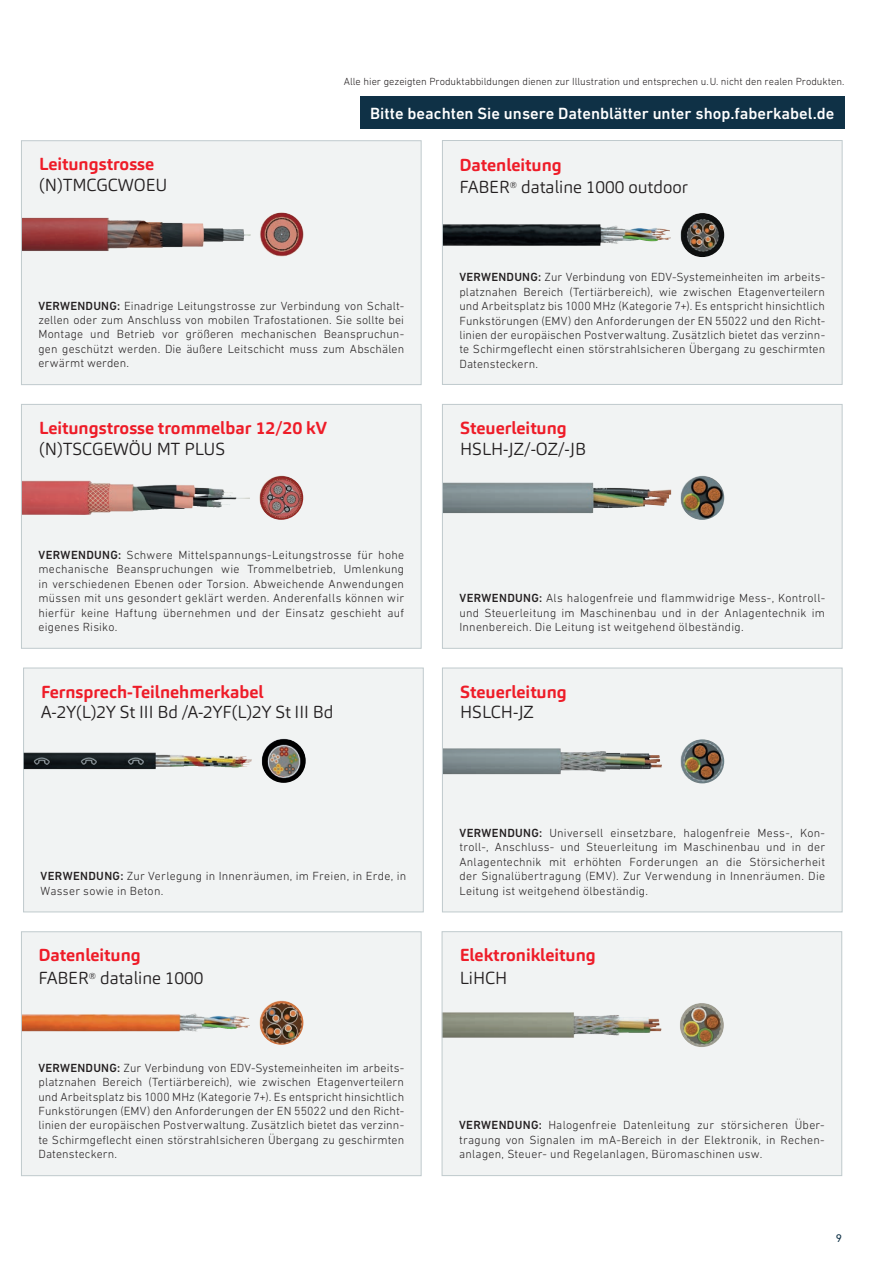
<style>
.page{position:relative;width:893px;height:1263px;background:#fff}
.page>*{position:absolute;margin:0;border:0;box-sizing:border-box;transform-origin:0 0}
.t1{font:300 17.25px/22.5px "Carnas";color:#231f20}
.t2{font:700 17.25px "Carnas";color:#ee1c28}
.t3{font:500 16.5px "DIN Next W1 G";color:#fff}
.t4{font:300 12px/14.4px "DIN Next W1 G";letter-spacing:.02em;color:#231f20;text-align:justify}
.t5{font:11.25px "DIN Next W1 G";color:#0f3146}
.t6{font:300 10.5px "DIN Next W1 G";color:#231f20}
.s1{font-weight:700;color:#ee1c28}
.s2{font-weight:500}
</style>
<div class="page">
<div style="left:360px;top:97px;width:485px;height:32px;background:#0f3146"></div>
<div style="left:442px;top:404px;width:400px;height:244px;background:#eef1f1"></div>
<img style="left:444px;top:476px;width:280px;height:44px">
<div style="left:442px;top:404px;width:400px;height:244px;border:1px solid #c0cacd"></div>
<div style="left:21px;top:932px;width:400px;height:244px;background:#eef1f1"></div>
<img style="left:23px;top:1000px;width:280px;height:45px">
<div style="left:21px;top:931px;width:400px;height:245px;border:1px solid #c0cacd"></div>
<div style="left:442px;top:141px;width:400px;height:243px;background:#eef1f1"></div>
<img style="left:444px;top:213px;width:280px;height:44px">
<div style="left:442px;top:140px;width:400px;height:245px;border:1px solid #c0cacd"></div>
<div style="left:21px;top:141px;width:400px;height:244px;background:#eef1f1"></div>
<img style="left:23px;top:212px;width:281px;height:45px">
<div style="left:21px;top:141px;width:400px;height:244px;border:1px solid #c0cacd"></div>
<div style="left:21px;top:404px;width:400px;height:244px;background:#eef1f1"></div>
<img style="left:23px;top:476px;width:280px;height:44px">
<div style="left:21px;top:404px;width:400px;height:244px;border:1px solid #c0cacd"></div>
<div style="left:442px;top:932px;width:400px;height:243px;background:#eef1f1"></div>
<img style="left:444px;top:1003px;width:280px;height:44px">
<div style="left:442px;top:931px;width:400px;height:245px;border:1px solid #c0cacd"></div>
<div style="left:24px;top:668px;width:399px;height:244px;background:#eef1f1"></div>
<div style="left:23px;top:668px;width:400px;height:244px;border:1px solid #c0cacd"></div>
<img style="left:24px;top:739px;width:282px;height:44px">
<div style="left:442px;top:668px;width:400px;height:244px;background:#eef1f1"></div>
<img style="left:444px;top:739px;width:280px;height:44px">
<div style="left:442px;top:668px;width:400px;height:244px;border:1px solid #c0cacd"></div>
<h1 class="t2" style="left:39px;top:153px;width:117px">Leitungstrosse</h1>
<h1 class="t1" style="left:39px;top:174px;width:130px">(N)TMCGCWOEU</h1>
<p class="t6" style="left:344px;top:75px;width:502px">Alle hier gezeigten Produktabbildungen dienen zur Illustration und entsprechen u.U. nicht den realen Produkten.</p>
<h2 class="t3" style="left:370px;top:104px;width:466px">Bitte beachten Sie unsere Datenblätter unter shop.faberkabel.de</h2>
<h1 class="t1" style="left:459px;top:153px;width:230px"><span class="s1">Datenleitung<br></span>FABER<sup>®</sup> dataline 1000 outdoor</h1>
<p class="t4" style="left:38px;top:298px;width:367px"><span class="s2">VERWENDUNG:</span> Einadrige Leitungstrosse zur Verbindung von Schalt&shy;zellen oder zum Anschluss von mobilen Trafostationen. Sie sollte bei Montage und Betrieb vor größeren mechanischen Beanspruchun&shy;gen geschützt werden. Die äußere Leitschicht muss zum Abschälen erwärmt werden.</p>
<h1 class="t2" style="left:39px;top:417px;width:289px">Leitungstrosse trommelbar 12/20 kV</h1>
<h1 class="t1" style="left:39px;top:437px;width:188px">(N)TSCGEWÖU MT PLUS</h1>
<p class="t4" style="left:38px;top:547px;width:367px"><span class="s2">VERWENDUNG:</span> Schwere Mittelspannungs-Leitungstrosse für hohe mechanische Beanspruchungen wie Trommelbetrieb, Umlenkung in verschiedenen Ebenen oder Torsion. Abweichende Anwendungen müssen mit uns gesondert geklärt werden. Anderenfalls können wir hierfür keine Haftung übernehmen und der Einsatz geschieht auf eigenes Risiko.</p>
<h1 class="t2" style="left:41px;top:680px;width:224px">Fernsprech-Teilnehmerkabel</h1>
<h1 class="t1" style="left:41px;top:701px;width:294px">A-2Y(L)2Y St III Bd /A-2YF(L)2Y St III Bd</h1>
<p class="t4" style="left:41px;top:869px;width:367px"><span class="s2">VERWENDUNG:</span> Zur Verlegung in Innenräumen, im Freien, in Erde, in<br>Wasser sowie in Beton.</p>
<h1 class="t1" style="left:38px;top:944px;width:167px"><span class="s1">Datenleitung<br></span>FABER<sup>®</sup> dataline 1000</h1>
<p class="t4" style="left:38px;top:1060px;width:367px"><span class="s2">VERWENDUNG:</span> Zur Verbindung von EDV-Systemeinheiten im arbeits&shy;platznahen Bereich (Tertiärbereich), wie zwischen Etagenverteilern und Arbeitsplatz bis 1000 MHz (Kategorie 7+). Es entspricht hinsichtlich Funkstörungen (EMV) den Anforderungen der EN 55022 und den Richt&shy;linien der europäischen Postverwaltung. Zusätzlich bietet das verzinn&shy;te Schirmgeflecht einen störstrahlsicheren Übergang zu geschirmten Datensteckern.</p>
<p class="t4" style="left:459px;top:270px;width:367px"><span class="s2">VERWENDUNG:</span> Zur Verbindung von EDV-Systemeinheiten im arbeits&shy;platznahen Bereich (Tertiärbereich), wie zwischen Etagenverteilern und Arbeitsplatz bis 1000 MHz (Kategorie 7+). Es entspricht hinsichtlich Funkstörungen (EMV) den Anforderungen der EN 55022 und den Richt&shy;linien der europäischen Postverwaltung. Zusätzlich bietet das verzinn&shy;te Schirmgeflecht einen störstrahlsicheren Übergang zu geschirmten Datensteckern.</p>
<h1 class="t2" style="left:460px;top:417px;width:108px">Steuerleitung</h1>
<h1 class="t1" style="left:460px;top:437px;width:128px">HSLH-JZ/-OZ/-JB</h1>
<p class="t4" style="left:459px;top:591px;width:367px"><span class="s2">VERWENDUNG:</span> Als halogenfreie und flammwidrige Mess-, Kontroll&shy;und Steuerleitung im Maschinenbau und in der Anlagentechnik im Innenbereich. Die Leitung ist weitgehend ölbeständig.</p>
<h1 class="t2" style="left:460px;top:680px;width:108px">Steuerleitung</h1>
<h1 class="t1" style="left:460px;top:701px;width:75px">HSLCH-JZ</h1>
<p class="t4" style="left:459px;top:825px;width:367px"><span class="s2">VERWENDUNG:</span> Universell einsetzbare, halogenfreie Mess-, Kon&shy;troll-, Anschluss- und Steuerleitung im Maschinenbau und in der Anlagentechnik mit erhöhten Forderungen an die Störsicherheit der Signalübertragung (EMV). Zur Verwendung in Innenräumen. Die Leitung ist weitgehend ölbeständig.</p>
<h1 class="t2" style="left:460px;top:944px;width:138px">Elektronikleitung</h1>
<h1 class="t1" style="left:460px;top:966px;width:49px">LiHCH</h1>
<p class="t4" style="left:459px;top:1118px;width:367px"><span class="s2">VERWENDUNG:</span> Halogenfreie Datenleitung zur störsicheren Über&shy;tragung von Signalen im mA-Bereich in der Elektronik, in Rechen&shy;anlagen, Steuer- und Regelanlagen, Büromaschinen usw.</p>
<p class="t5" style="left:836px;top:1231px;width:8px">9</p>
</div>
